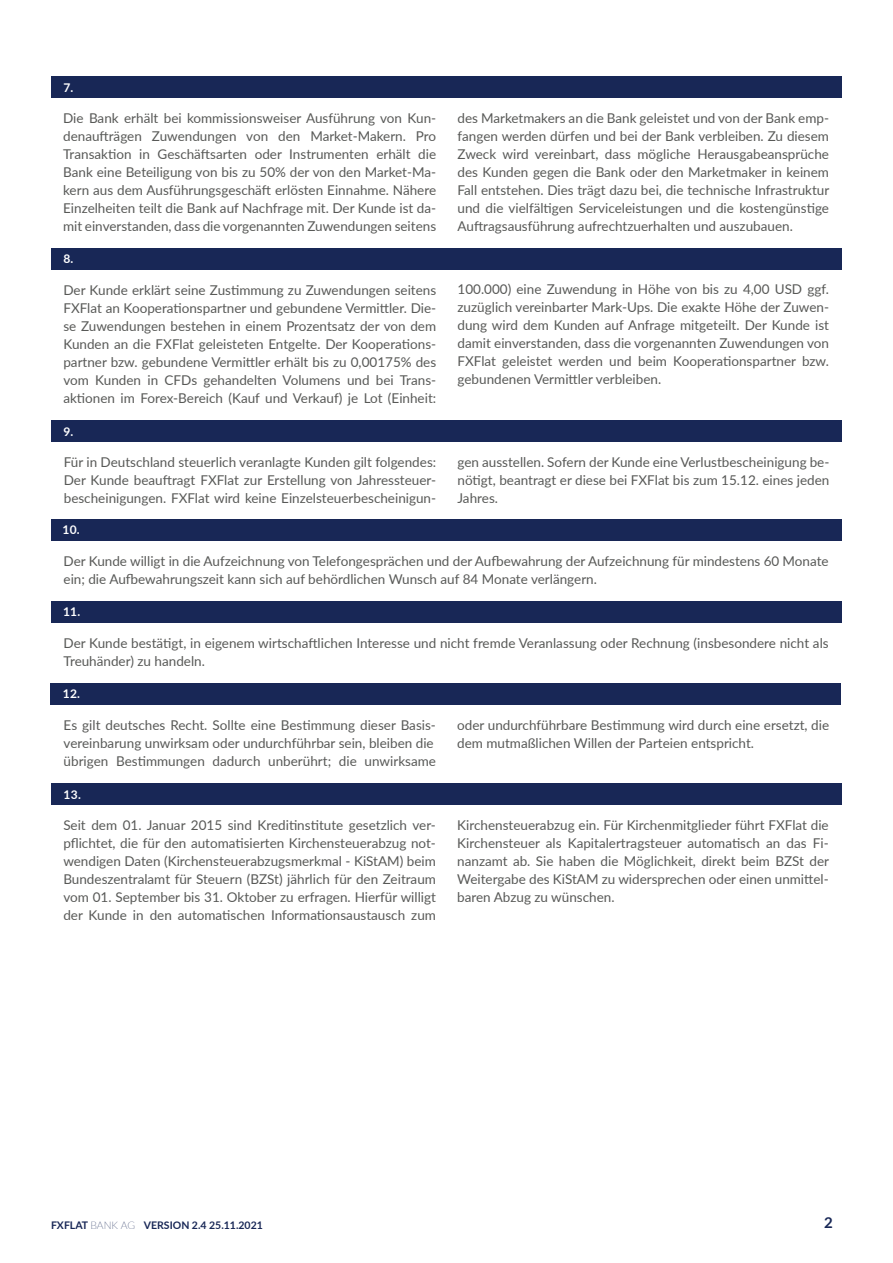
<style>
.page{position:relative;width:893px;height:1263px;background:#fff}
.page>*{position:absolute;margin:0;border:0;box-sizing:border-box;transform-origin:0 0}
.t1{font:700 15px "Lato";color:#182756}
.t2{font:13.5px/18px "Lato";color:#585957;text-align:justify}
.t3{font:700 12px "Lato";letter-spacing:.02em;color:#fff}
.t4{font:700 10.5px "Lato";color:#182756}
.s1{font-weight:100}
</style>
<div class="page">
<div style="left:51px;top:77px;width:791px;height:21px;background:#182756"></div>
<div style="left:51px;top:248px;width:791px;height:22px;background:#182756"></div>
<div style="left:51px;top:421px;width:791px;height:21px;background:#182756"></div>
<div style="left:51px;top:519px;width:791px;height:21px;background:#182756"></div>
<div style="left:51px;top:601px;width:790px;height:22px;background:#182756"></div>
<div style="left:51px;top:683px;width:790px;height:22px;background:#182756"></div>
<div style="left:52px;top:783px;width:790px;height:22px;background:#182756"></div>
<p class="t3" style="left:63px;top:79px;width:12px">7.</p>
<p class="t2" style="left:63px;top:109px;width:375px">Die Bank erhält bei kommissionsweiser Ausführung von Kun&shy;denaufträgen Zuwendungen von den Market-Makern. Pro Transaktion in Geschäftsarten oder Instrumenten erhält die Bank eine Beteiligung von bis zu 50% der von den Market-Ma&shy;kern aus dem Ausführungsgeschäft erlösten Einnahme. Nähere Einzelheiten teilt die Bank auf Nachfrage mit. Der Kunde ist da&shy;mit einverstanden, dass die vorgenannten Zuwendungen seitens</p>
<p class="t3" style="left:63px;top:250px;width:12px">8.</p>
<p class="t2" style="left:63px;top:281px;width:374px">Der Kunde erklärt seine Zustimmung zu Zuwendungen seitens FXFlat an Kooperationspartner und gebundene Vermittler. Die&shy;se Zuwendungen bestehen in einem Prozentsatz der von dem Kunden an die FXFlat geleisteten Entgelte. Der Kooperations&shy;partner bzw. gebundene Vermittler erhält bis zu 0,00175% des vom Kunden in CFDs gehandelten Volumens und bei Trans&shy;aktionen im Forex-Bereich (Kauf und Verkauf) je Lot (Einheit:</p>
<p class="t3" style="left:63px;top:422px;width:12px">9.</p>
<p class="t2" style="left:64px;top:453px;width:374px">Für in Deutschland steuerlich veranlagte Kunden gilt folgendes:<br>Der Kunde beauftragt FXFlat zur Erstellung von Jahressteuer&shy;bescheinigungen. FXFlat wird keine Einzelsteuerbescheinigun-</p>
<p class="t3" style="left:62px;top:521px;width:19px">10.</p>
<p class="t2" style="left:458px;top:108px;width:373px">des Marketmakers an die Bank geleistet und von der Bank emp&shy;fangen werden dürfen und bei der Bank verbleiben. Zu diesem Zweck wird vereinbart, dass mögliche Herausgabeansprüche des Kunden gegen die Bank oder den Marketmaker in keinem Fall entstehen. Dies trägt dazu bei, die technische Infrastruktur und die vielfältigen Serviceleistungen und die kostengünstige Auftragsausführung aufrechtzuerhalten und auszubauen.</p>
<p class="t2" style="left:458px;top:280px;width:373px">100.000) eine Zuwendung in Höhe von bis zu 4,00 USD ggf. zuzüglich vereinbarter Mark-Ups. Die exakte Höhe der Zuwen&shy;dung wird dem Kunden auf Anfrage mitgeteilt. Der Kunde ist damit einverstanden, dass die vorgenannten Zuwendungen von FXFlat geleistet werden und beim Kooperationspartner bzw. gebundenen Vermittler verbleiben.</p>
<p class="t2" style="left:458px;top:453px;width:373px">gen ausstellen. Sofern der Kunde eine Verlustbescheinigung be&shy;nötigt, beantragt er diese bei FXFlat bis zum 15.12. eines jeden Jahres.</p>
<p class="t2" style="left:64px;top:551px;width:767px">Der Kunde willigt in die Aufzeichnung von Telefongesprächen und der Aufbewahrung der Aufzeichnung für mindestens 60 Monate ein; die Aufbewahrungszeit kann sich auf behördlichen Wunsch auf 84 Monate verlängern.</p>
<p class="t3" style="left:63px;top:603px;width:19px">11.</p>
<p class="t2" style="left:64px;top:633px;width:767px">Der Kunde bestätigt, in eigenem wirtschaftlichen Interesse und nicht fremde Veranlassung oder Rechnung (insbesondere nicht als<br>Treuhänder) zu handeln.</p>
<p class="t3" style="left:63px;top:685px;width:19px">12.</p>
<p class="t2" style="left:64px;top:715px;width:374px;text-align:left">Es gilt deutsches Recht. Sollte eine Bestimmung dieser Basis&shy;vereinbarung unwirksam oder undurchführbar sein, bleiben die übrigen Bestimmungen dadurch unberührt; die unwirksame</p>
<p class="t3" style="left:64px;top:785px;width:19px">13.</p>
<p class="t2" style="left:63px;top:816px;width:374px">Seit dem 01. Januar 2015 sind Kreditinstitute gesetzlich ver&shy;pflichtet, die für den automatisierten Kirchensteuerabzug not&shy;wendigen Daten (Kirchensteuerabzugsmerkmal - KiStAM) beim Bundeszentralamt für Steuern (BZSt) jährlich für den Zeitraum vom 01. September bis 31. Oktober zu erfragen. Hierfür willigt der Kunde in den automatischen Informationsaustausch zum</p>
<p class="t2" style="left:457px;top:715px;width:373px">oder undurchführbare Bestimmung wird durch eine ersetzt, die dem mutmaßlichen Willen der Parteien entspricht.</p>
<p class="t2" style="left:457px;top:815px;width:373px">Kirchensteuerabzug ein. Für Kirchenmitglieder führt FXFlat die Kirchensteuer als Kapitalertragsteuer automatisch an das Fi&shy;nanzamt ab. Sie haben die Möglichkeit, direkt beim BZSt der Weitergabe des KiStAM zu widersprechen oder einen unmittel&shy;baren Abzug zu wünschen.</p>
<p class="t4" style="left:51px;top:1217px;width:213px">FXFLAT <span class="s1">BANK AG</span> VERSION 2.4 25.11.2021</p>
<p class="t1" style="left:824px;top:1212px;width:10px">2</p>
</div>
